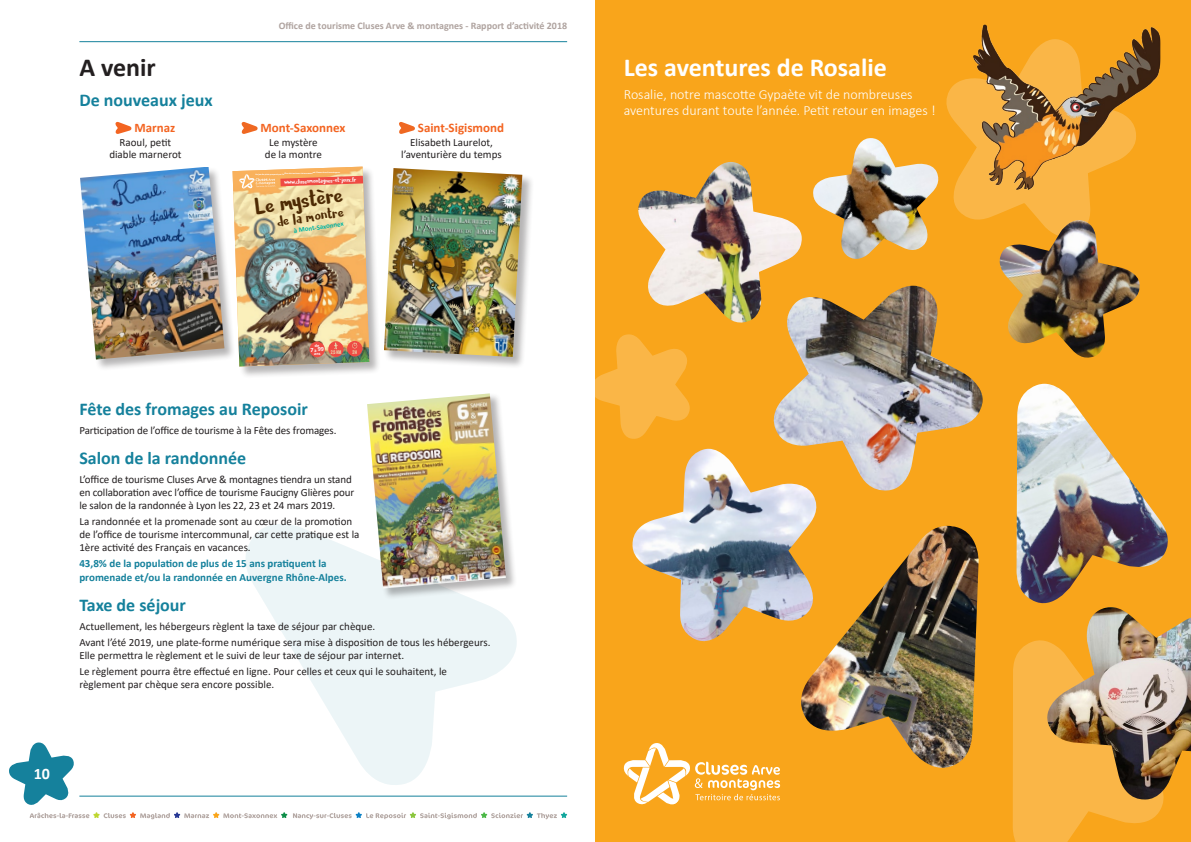
<style>
.page{position:relative;width:1191px;height:842px;background:#fff}
.page>*{position:absolute;margin:0;border:0;box-sizing:border-box;transform-origin:0 0}
.t1{font:700 26px "Calibri";color:#fff}
.t2{font:700 26px "Calibri";color:#231f20}
.t3{font:24.2px "Cavorting";color:#4d2a04}
.t4{font:700 18px "Calibri";color:#15819c}
.t5{font:700 16px "Calibri";color:#fff}
.t6{font:15.8px "Cavorting";color:#4d2a04}
.t7{font:300 14px/16.8px "Calibri";color:#fff}
.t8{font:700 13px "Calibri";color:#f36421}
.t9{font:11px/13.2px "Calibri";color:#231f20}
.t10{font:700 11px/13.2px "Calibri";color:#15819c}
.t11{font:700 10px "Calibri";color:#afa39f}
.t12{font:700 6.9px "Calibri";color:#00b5a4}
.t13{font:6.7px "Cavorting";color:#fff}
.t14{font:700 6.2px "Calibri";color:#fff}
.t15{font:5.3px "Bebas Neue";color:#e8e5b9}
.t16{font:700 1.8px "Cocon OT";color:#fff}
.s1{font-size:4.3px}
</style>
<div class="page">
<div style="left:595px;top:0;width:596px;height:842px;background:#f9a51b"></div>
<svg style="left:246px;top:524px;width:271px;height:261px;fill:#ecf5f7"></svg>
<svg style="left:1013px;top:640px;width:150px;height:202px"></svg>
<svg style="left:9px;top:742px;width:65px;height:63px"></svg>
<hr style="left:79px;top:41px;width:488px;height:1px;background:#15819c">
<hr style="left:79px;top:796px;width:488px;height:1px;background:#15819c">
<svg style="left:293px;top:812px;width:274px;height:7px"></svg>
<svg style="left:30px;top:812px;width:257px;height:7px"></svg>
<svg style="left:946px;top:78px;width:145px;height:142px;fill:#fab647"></svg>
<svg style="left:595px;top:334px;width:95px;height:105px"></svg>
<div style="left:232px;top:166px;width:149px;height:212px;background:#231f20;opacity:.33"></div>
<div style="left:367px;top:393px;width:150px;height:207px;background:#231f20;opacity:.33"></div>
<img style="left:367px;top:393px;width:139px;height:195px">
<img style="left:773px;top:286px;width:210px;height:205px">
<img style="left:1043px;top:607px;width:148px;height:194px">
<img style="left:632px;top:449px;width:189px;height:193px">
<img style="left:638px;top:162px;width:164px;height:164px">
<img style="left:999px;top:220px;width:141px;height:138px">
<img style="left:813px;top:138px;width:126px;height:121px">
<img style="left:973px;top:25px;width:187px;height:178px">
<div style="left:383px;top:168px;width:151px;height:201px;background:#231f20;opacity:.33"></div>
<img style="left:384px;top:168px;width:138px;height:189px">
<div style="left:80px;top:166px;width:156px;height:205px;background:#231f20;opacity:.33"></div>
<img style="left:80px;top:167px;width:144px;height:193px">
<svg style="left:115px;top:122px;width:16px;height:12px"></svg>
<svg style="left:242px;top:122px;width:15px;height:12px"></svg>
<svg style="left:399px;top:122px;width:16px;height:12px"></svg>
<img style="left:799px;top:526px;width:179px;height:242px">
<img style="left:1016px;top:384px;width:152px;height:220px">
<svg style="left:623px;top:743px;width:157px;height:62px"></svg>
<img style="left:232px;top:167px;width:137px;height:199px">
<h1 class="t2" style="left:79px;top:49px;width:78px">A venir</h1>
<h3 class="t4" style="left:79px;top:88px;width:135px">De nouveaux jeux</h3>
<p class="t11" style="left:279px;top:19px;width:290px">Office de tourisme Cluses Arve &amp; montagnes - Rapport d’activité 2018</p>
<p class="t8" style="left:134px;top:119px;width:42px">Marnaz</p>
<p class="t8" style="left:260px;top:119px;width:86px">Mont-Saxonnex</p>
<p class="t8" style="left:418px;top:119px;width:88px">Saint-Sigismond</p>
<p class="t9" style="left:120px;top:135px;width:53px">Raoul, petit</p>
<p class="t9" style="left:269px;top:135px;width:50px">Le mystère</p>
<p class="t9" style="left:410px;top:135px;width:84px">Elisabeth Laurelot,</p>
<p class="t9" style="left:109px;top:147px;width:74px">diable marnerot</p>
<p class="t9" style="left:265px;top:147px;width:59px">de la montre</p>
<p class="t9" style="left:401px;top:147px;width:102px">l’aventurière du temps</p>
<p class="t16" style="left:255px;top:174px;width:86px;rotate:-2deg">Un jeu de piste proposé par l’offi ce de tourisme intercommunal Cluses Arve &amp; montagnes</p>
<p class="t13" style="left:284px;top:178px;width:74px;rotate:-2deg">www.clusesmontagnes-et-jeux.fr</p>
<h2 class="t3" style="left:253px;top:192px;width:90px;rotate:-8deg">Le mystère</h2>
<h3 class="t6" style="left:276px;top:212px;width:69px;rotate:-8deg">de la montre</h3>
<p class="t12" style="left:293px;top:226px;width:52px;rotate:-8deg">à Mont-Saxonnex</p>
<p class="t14" style="left:310px;top:345px;width:15px;rotate:-2deg">7 <span class="s1">à</span> 99</p>
<p class="t15" style="left:331px;top:349px;width:12px;rotate:-1deg">2,5 km</p>
<h3 class="t4" style="left:79px;top:396px;width:230px">Fête des fromages au Reposoir</h3>
<p class="t9" style="left:79px;top:423px;width:259px">Participation de l’office de tourisme à la Fête des fromages.</p>
<h3 class="t4" style="left:79px;top:445px;width:168px">Salon de la randonnée</h3>
<p class="t9" style="left:79px;top:472px;width:276px">L’office de tourisme Cluses Arve &amp; montagnes tiendra un stand en collaboration avec l’office de tourisme Faucigny Glières pour le salon de la randonnée à Lyon les 22, 23 et 24 mars 2019.</p>
<p class="t9" style="left:79px;top:514px;width:282px">La randonnée et la promenade sont au cœur de la promotion de l’office de tourisme intercommunal, car cette pratique est la<br>1ère activité des Français en vacances.</p>
<p class="t10" style="left:79px;top:557px;width:269px">43,8% de la population de plus de 15 ans pratiquent la promenade et/ou la randonnée en Auvergne Rhône-Alpes.</p>
<h3 class="t4" style="left:79px;top:592px;width:108px">Taxe de séjour</h3>
<p class="t9" style="left:79px;top:618px;width:412px;line-height:16px">Actuellement, les hébergeurs règlent la taxe de séjour par chèque.<br>Avant l’été 2019, une plate-forme numérique sera mise à disposition de tous les hébergeurs.</p>
<p class="t9" style="left:79px;top:647px;width:369px;line-height:16px">Elle permettra le règlement et le suivi de leur taxe de séjour par internet.<br>Le règlement pourra être effectué en ligne. Pour celles et ceux qui le souhaitent, le</p>
<p class="t9" style="left:79px;top:677px;width:196px">règlement par chèque sera encore possible.</p>
<h3 class="t5" style="left:34px;top:762px;width:18px">10</h3>
<h1 class="t1" style="left:624px;top:49px;width:265px">Les aventures de Rosalie</h1>
<p class="t7" style="left:624px;top:85px;width:313px">Rosalie, notre mascotte Gypaète vit de nombreuses aventures durant toute l’année. Petit retour en images !</p>
</div>
